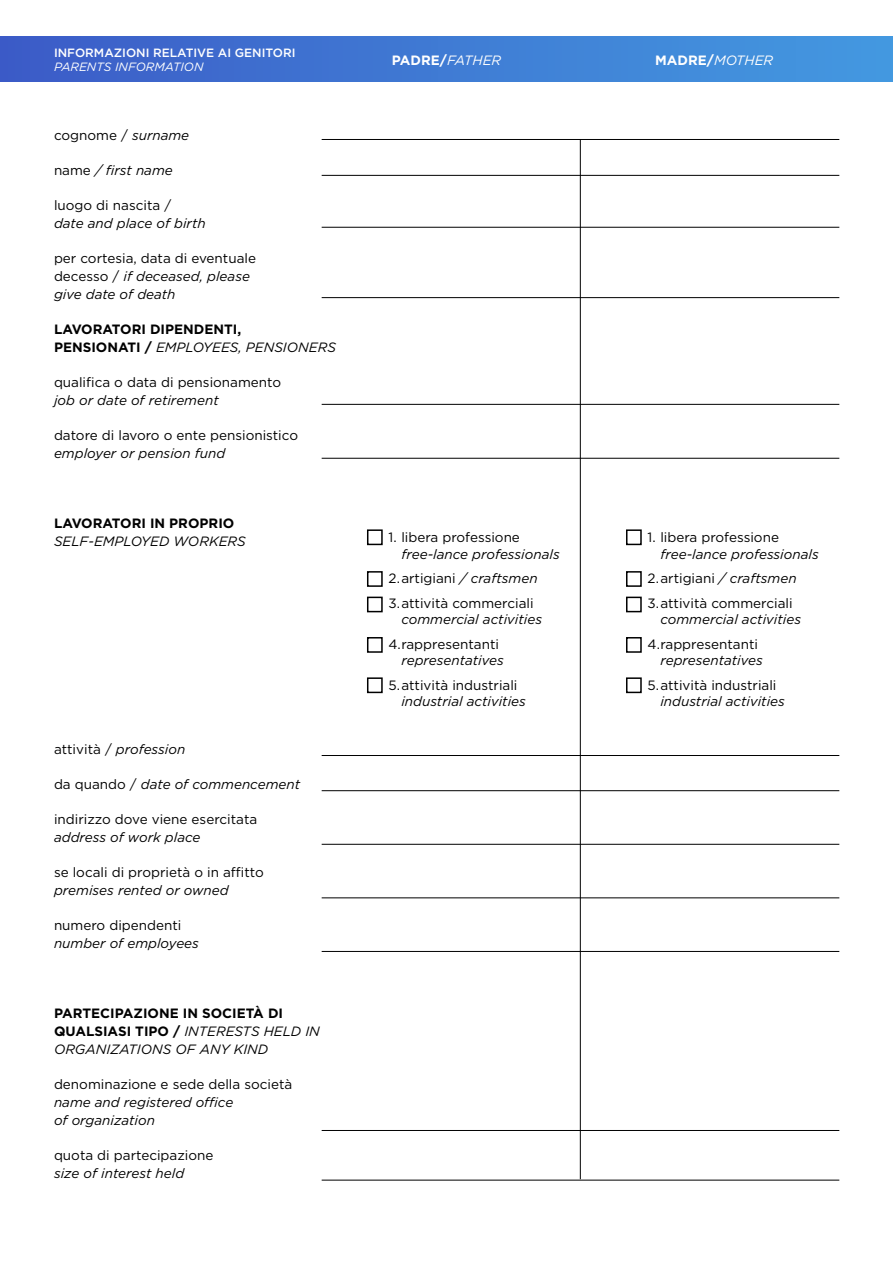
<style>
.page{position:relative;width:893px;height:1263px;background:#fff}
.page>*{position:absolute;margin:0;border:0;box-sizing:border-box;transform-origin:0 0}
.t1{font:italic 13.5px/24.8px "Gotham";color:#000}
.t2{font:13.5px/18px "Gotham";color:#000}
.t3{font:700 13.5px/18px "Gotham";color:#000}
.t4{font:700 13.5px "Gotham";color:#fff}
.t5{font:500 12px "Gotham";color:#fff}
.t6{font:italic 12px "Gotham";color:#fff}
.s1{font-style:italic}
.s2{font-style:normal}
.s3{font-weight:400;font-style:italic}
</style>
<div class="page">
<div style="left:0;top:36px;width:893px;height:46px;background:linear-gradient(to right,#3c5bc7,#439ae1)"></div>
<hr style="left:580px;top:139px;width:1px;height:1040px;background:#000">
<hr style="left:322px;top:139px;width:517px;height:1px;background:#000">
<hr style="left:322px;top:175px;width:517px;height:1px;background:#000">
<hr style="left:322px;top:227px;width:517px;height:1px;background:#000">
<hr style="left:322px;top:297px;width:517px;height:1px;background:#000">
<hr style="left:322px;top:404px;width:517px;height:1px;background:#000">
<hr style="left:322px;top:458px;width:517px;height:1px;background:#000">
<hr style="left:322px;top:755px;width:517px;height:1px;background:#000">
<hr style="left:322px;top:844px;width:517px;height:1px;background:#000">
<hr style="left:322px;top:897px;width:517px;height:1px;background:#000">
<hr style="left:322px;top:951px;width:517px;height:1px;background:#000">
<hr style="left:322px;top:1130px;width:517px;height:1px;background:#000">
<hr style="left:322px;top:1180px;width:517px;height:1px;background:#000">
<hr style="left:322px;top:790px;width:517px;height:1px;background:#000">
<div style="left:367px;top:529px;width:16px;height:16px;border:2px solid #000"></div>
<div style="left:626px;top:529px;width:16px;height:16px;border:2px solid #000"></div>
<div style="left:367px;top:571px;width:16px;height:16px;border:2px solid #000"></div>
<div style="left:626px;top:571px;width:16px;height:16px;border:2px solid #000"></div>
<div style="left:367px;top:597px;width:16px;height:15px;border:2px solid #000"></div>
<div style="left:626px;top:597px;width:16px;height:15px;border:2px solid #000"></div>
<div style="left:367px;top:637px;width:16px;height:16px;border:2px solid #000"></div>
<div style="left:626px;top:637px;width:16px;height:16px;border:2px solid #000"></div>
<div style="left:367px;top:677px;width:16px;height:16px;border:2px solid #000"></div>
<div style="left:626px;top:677px;width:16px;height:16px;border:2px solid #000"></div>
<p class="t5" style="left:54px;top:45px;width:243px">INFORMAZIONI RELATIVE AI GENITORI</p>
<p class="t6" style="left:54px;top:59px;width:151px">PARENTS INFORMATION</p>
<p class="t2" style="left:54px;top:126px;width:137px">cognome / <span class="s1">surname</span></p>
<p class="t1" style="left:54px;top:157px;width:120px"><span class="s2">name</span> / first name</p>
<p class="t2" style="left:54px;top:196px;width:119px">luogo di nascita /</p>
<p class="t1" style="left:54px;top:210px;width:153px">date and place of birth</p>
<p class="t2" style="left:54px;top:249px;width:204px">per cortesia, data di eventuale decesso / <span class="s1">if deceased, please give date of death</span></p>
<p class="t3" style="left:54px;top:320px;width:284px">LAVORATORI DIPENDENTI,<br>PENSIONATI / <span class="s3">EMPLOYEES, PENSIONERS</span></p>
<p class="t2" style="left:54px;top:373px;width:229px">qualifica o data di pensionamento</p>
<p class="t1" style="left:54px;top:387px;width:166px">job or date of retirement</p>
<p class="t2" style="left:54px;top:426px;width:246px">datore di lavoro o ente pensionistico</p>
<p class="t1" style="left:54px;top:440px;width:173px">employer or pension fund</p>
<p class="t3" style="left:54px;top:514px;width:182px">LAVORATORI IN PROPRIO</p>
<p class="t1" style="left:54px;top:528px;width:193px">SELF-EMPLOYED WORKERS</p>
<p class="t1" style="left:54px;top:736px;width:133px"><span class="s2">attività /</span> profession</p>
<p class="t1" style="left:54px;top:771px;width:248px"><span class="s2">da quando /</span> date of commencement</p>
<p class="t2" style="left:54px;top:810px;width:205px">indirizzo dove viene esercitata</p>
<p class="t1" style="left:54px;top:824px;width:148px">address of work place</p>
<p class="t2" style="left:54px;top:863px;width:211px">se locali di proprietà o in affitto</p>
<p class="t1" style="left:54px;top:877px;width:176px">premises rented or owned</p>
<p class="t2" style="left:54px;top:916px;width:129px">numero dipendenti</p>
<p class="t1" style="left:54px;top:930px;width:146px">number of employees</p>
<p class="t3" style="left:54px;top:1004px;width:267px">PARTECIPAZIONE IN SOCIETÀ DI<br>QUALSIASI TIPO / <span class="s3">INTERESTS HELD IN<br>ORGANIZATIONS OF ANY KIND</span></p>
<p class="t2" style="left:54px;top:1075px;width:240px">denominazione e sede della società</p>
<p class="t1" style="left:54px;top:1093px;width:181px;line-height:18px">name and registered office of organization</p>
<p class="t2" style="left:54px;top:1146px;width:161px">quota di partecipazione</p>
<p class="t1" style="left:54px;top:1160px;width:132px">size of interest held</p>
<p class="t4" style="left:392px;top:51px;width:111px">PADRE/<span class="s3">FATHER</span></p>
<p class="t4" style="left:655px;top:51px;width:120px">MADRE/<span class="s3">MOTHER</span></p>
<p class="t2" style="left:389px;top:528px;width:133px">1. libera professione</p>
<p class="t1" style="left:389px;top:541px;width:173px;text-indent:13px">free-lance professionals<br><span class="s2">2.artigiani</span> / craftsmen<br><span class="s2">3.attività commerciali</span></p>
<p class="t1" style="left:401px;top:607px;width:142px">commercial activities</p>
<p class="t2" style="left:389px;top:635px;width:112px">4.rappresentanti</p>
<p class="t1" style="left:401px;top:648px;width:104px">representatives</p>
<p class="t2" style="left:389px;top:676px;width:130px">5.attività industriali</p>
<p class="t1" style="left:401px;top:688px;width:126px">industrial activities</p>
<p class="t2" style="left:648px;top:528px;width:133px">1. libera professione</p>
<p class="t1" style="left:648px;top:541px;width:173px;text-indent:13px">free-lance professionals<br><span class="s2">2.artigiani</span> / craftsmen<br><span class="s2">3.attività commerciali</span></p>
<p class="t1" style="left:660px;top:607px;width:142px">commercial activities</p>
<p class="t2" style="left:648px;top:635px;width:112px">4.rappresentanti</p>
<p class="t1" style="left:660px;top:648px;width:104px">representatives</p>
<p class="t2" style="left:648px;top:676px;width:130px">5.attività industriali</p>
<p class="t1" style="left:660px;top:688px;width:126px">industrial activities</p>
</div>
